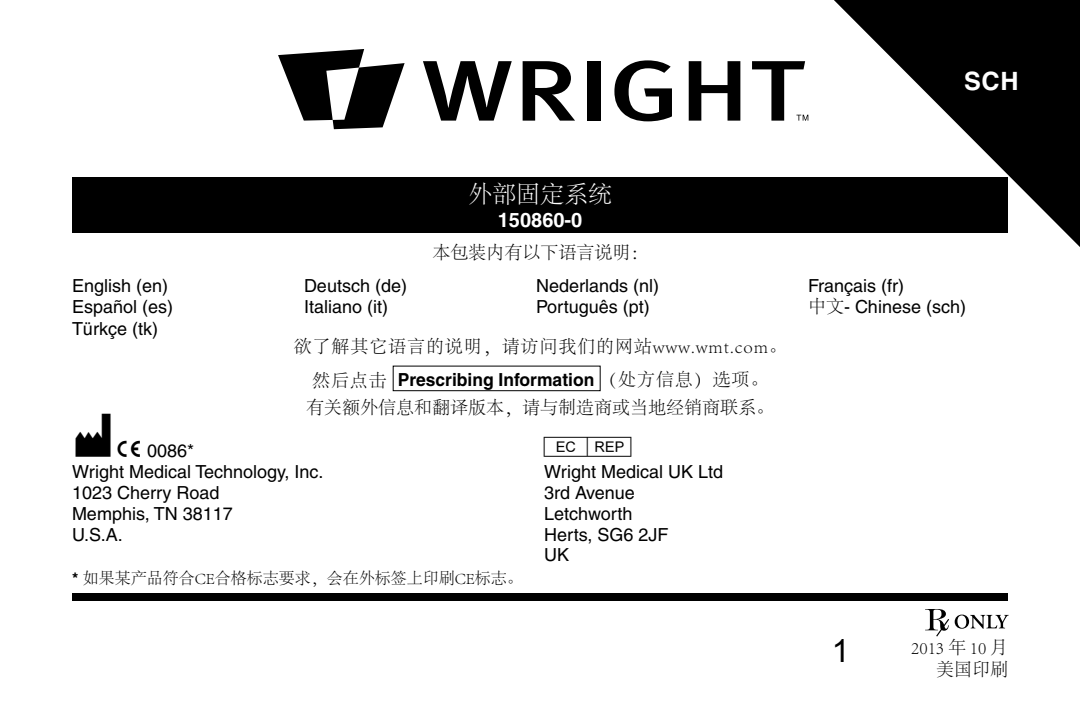
<style>
.page{position:relative;width:1080px;height:720px;background:#fff}
.page>*{position:absolute;margin:0;border:0;box-sizing:border-box;transform-origin:0 0}
.t1{font:48px "mdd en 980";color:#000}
.t2{font:32px "Arial";color:#000}
.t3{font:700 25.2px "Helvetica";color:#fff}
.t4{font:24px "ST Song Std Light Acro";color:#fff}
.t5{font:700 20px "Helvetica";color:#fff}
.t6{font:18px/20.8px "Helvetica";color:#000}
.t7{font:18px/21.6px "ST Song Std Light Acro";color:#000;text-align:right}
.t8{font:700 18px "Helvetica";color:#000}
.t9{font:18px "ST Song Std Light Acro";letter-spacing:.05em;color:#000}
.t10{font:16px "ST Song Std Light Acro";color:#000}
.s1{font-family:"ST Song Std Light Acro"}
.s2{font-family:"ST Song Std Light Acro";font-weight:400}
.s3{font-family:"mdd en 980"}
.s4{font-family:"Helvetica";font-weight:700}
</style>
<div class="page">
<div style="left:72px;top:177px;width:936px;height:55px;background:#000"></div>
<svg style="left:925px;top:609px;width:24px;height:28px"></svg>
<svg style="left:955px;top:615px;width:54px;height:14px"></svg>
<div style="left:393px;top:366px;width:208px;height:25px;border:1px solid #000"></div>
<div style="left:72px;top:594px;width:936px;height:7px;background:#000"></div>
<svg style="left:834px;top:0;width:246px;height:247px;fill:#000"></svg>
<svg style="left:423px;top:61px;width:89px;height:60px"></svg>
<svg style="left:523px;top:61px;width:52px;height:60px"></svg>
<div style="left:587px;top:61px;width:13px;height:60px;background:#000"></div>
<svg style="left:614px;top:60px;width:58px;height:61px"></svg>
<svg style="left:689px;top:61px;width:51px;height:60px"></svg>
<svg style="left:278px;top:49px;width:127px;height:80px"></svg>
<svg style="left:752px;top:61px;width:56px;height:60px"></svg>
<h3 class="t4" style="left:468px;top:181px;width:145px">外部固定系统</h3>
<p class="t5" style="left:498px;top:208px;width:86px">150860-0</p>
<p class="t7" style="left:432px;top:242px;width:217px">本包装内有以下语言说明：</p>
<h3 class="t3" style="left:964px;top:66px;width:56px">SCH</h3>
<p class="t6" style="left:72px;top:275px;width:98px">English (en)</p>
<p class="t6" style="left:304px;top:275px;width:105px">Deutsch (de)</p>
<p class="t6" style="left:536px;top:275px;width:125px">Nederlands (nl)</p>
<p class="t6" style="left:808px;top:275px;width:98px">Français (fr)</p>
<p class="t6" style="left:72px;top:296px;width:103px">Español (es)</p>
<p class="t6" style="left:304px;top:296px;width:86px">Italiano (it)</p>
<p class="t6" style="left:536px;top:296px;width:115px">Português (pt)</p>
<p class="t6" style="left:808px;top:296px;width:160px"><span class="s1">中文</span>- Chinese (sch)</p>
<p class="t6" style="left:72px;top:318px;width:88px">Türkçe (tk)</p>
<p class="t9" style="left:294px;top:336px;width:495px">欲了解其它语言的说明，请访问我们的网站www.wmt.com。</p>
<p class="t8" style="left:312px;top:369px;width:458px"><span class="s2">然后点击</span> Prescribing Information <span class="s2">（处方信息）选项。</span></p>
<p class="t7" style="left:306px;top:398px;width:469px">有关额外信息和翻译版本，请与制造商或当地经销商联系。</p>
<h1 class="t1" style="left:72px;top:412px;width:41px">M</h1>
<p class="t6" style="left:72px;top:461px;width:253px">Wright Medical Technology, Inc.</p>
<p class="t6" style="left:117px;top:440px;width:79px"><span class="s3">C</span> 0086*</p>
<h1 class="t1" style="left:540px;top:412px;width:99px">P</h1>
<p class="t6" style="left:544px;top:461px;width:181px">Wright Medical UK Ltd</p>
<p class="t6" style="left:72px;top:482px;width:149px">1023 Cherry Road</p>
<p class="t6" style="left:544px;top:482px;width:92px">3rd Avenue</p>
<p class="t6" style="left:72px;top:503px;width:162px">Memphis, TN 38117</p>
<p class="t6" style="left:544px;top:503px;width:90px">Letchworth</p>
<p class="t6" style="left:72px;top:524px;width:52px">U.S.A.</p>
<p class="t6" style="left:544px;top:524px;width:126px">Herts, SG6 2JF<br>UK</p>
<p class="t10" style="left:72px;top:570px;width:452px"><span class="s4">*</span> 如果某产品符合CE合格标志要求，会在外标签上印刷CE标志。</p>
<h2 class="t2" style="left:832px;top:630px;width:19px">1</h2>
<p class="t7" style="left:911px;top:638px;width:99px">2013 年 10 月美国印刷</p>
</div>
